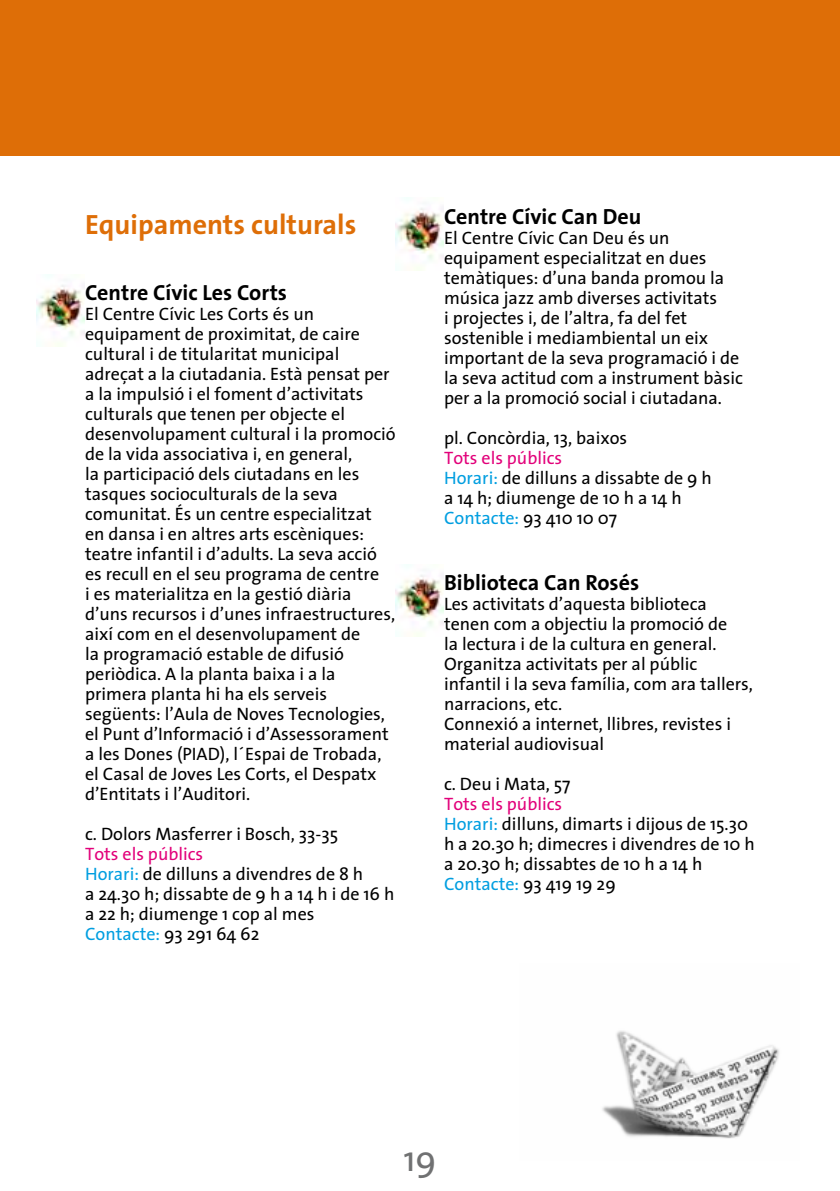
<style>
.page{position:relative;width:840px;height:1191px;background:#fff}
.page>*{position:absolute;margin:0;border:0;box-sizing:border-box;transform-origin:0 0}
.t1{font:36px "The Sans";color:#707172}
.t2{font:700 28px "The Sans";color:#de6e07}
.t3{font:700 22px "The Sans";color:#000}
.t4{font:18px/20px "The Sans";color:#000}
.s1{color:#e2007a}
.s2{color:#009ee0}
</style>
<div class="page">
<div style="left:0;top:0;width:839px;height:156px;background:#de6e07"></div>
<img style="left:602px;top:1031px;width:177px;height:108px">
<img style="left:37px;top:274px;width:48px;height:72px">
<img style="left:395px;top:198px;width:48px;height:72px">
<img style="left:395px;top:564px;width:48px;height:72px">
<h2 class="t2" style="left:85px;top:201px;width:272px">Equipaments culturals</h2>
<p class="t3" style="left:85px;top:274px;width:203px">Centre Cívic Les Corts</p>
<p class="t4" style="left:85px;top:303px;width:312px">El Centre Cívic Les Corts és un equipament de proximitat, de caire cultural i de titularitat municipal adreçat a la ciutadania. Està pensat per a la impulsió i el foment d’activitats culturals que tenen per objecte el desenvolupament cultural i la promoció de la vida associativa i, en general,<br>la participació dels ciutadans en les tasques socioculturals de la seva comunitat. És un centre especialitzat en dansa i en altres arts escèniques: teatre infantil i d’adults. La seva acció es recull en el seu programa de centre<br>i es materialitza en la gestió diària d’uns recursos i d’unes infraestructures, així com en el desenvolupament de<br>la programació estable de difusió periòdica. A la planta baixa i a la primera planta hi ha els serveis següents: l’Aula de Noves Tecnologies, el Punt d’Informació i d’Assessorament a les Dones (PIAD), l´Espai de Trobada, el Casal de Joves Les Corts, el Despatx d’Entitats i l’Auditori.</p>
<p class="t4" style="left:85px;top:823px;width:254px">c. Dolors Masferrer i Bosch, 33-35</p>
<p class="t4" style="left:85px;top:843px;width:310px"><span class="s1">Tots els públics<br></span><span class="s2">Horari:</span> de dilluns a divendres de 8 h<br>a 24.30 h; dissabte de 9 h a 14 h i de 16 h a 22 h; diumenge 1 cop al mes<br><span class="s2">Contacte:</span> 93 291 64 62</p>
<p class="t3" style="left:444px;top:198px;width:198px">Centre Cívic Can Deu</p>
<p class="t4" style="left:444px;top:227px;width:300px">El Centre Cívic Can Deu és un equipament especialitzat en dues temàtiques: d’una banda promou la música jazz amb diverses activitats<br>i projectes i, de l’altra, fa del fet sostenible i mediambiental un eix important de la seva programació i de la seva actitud com a instrument bàsic per a la promoció social i ciutadana.</p>
<p class="t4" style="left:444px;top:427px;width:184px">pl. Concòrdia, 13, baixos</p>
<p class="t4" style="left:444px;top:447px;width:269px"><span class="s1">Tots els públics<br></span><span class="s2">Horari:</span> de dilluns a dissabte de 9 h a 14 h; diumenge de 10 h a 14 h<br><span class="s2">Contacte:</span> 93 410 10 07</p>
<p class="t3" style="left:444px;top:564px;width:196px">Biblioteca Can Rosés</p>
<p class="t4" style="left:444px;top:593px;width:310px">Les activitats d’aquesta biblioteca tenen com a objectiu la promoció de<br>la lectura i de la cultura en general.<br>Organitza activitats per al públic infantil i la seva família, com ara tallers, narracions, etc.<br>Connexió a internet, llibres, revistes i material audiovisual</p>
<p class="t4" style="left:444px;top:773px;width:128px">c. Deu i Mata, 57</p>
<p class="t4" style="left:444px;top:793px;width:312px"><span class="s1">Tots els públics<br></span><span class="s2">Horari:</span> dilluns, dimarts i dijous de 15.30 h a 20.30 h; dimecres i divendres de 10 h a 20.30 h; dissabtes de 10 h a 14 h<br><span class="s2">Contacte:</span> 93 419 19 29</p>
<h1 class="t1" style="left:403px;top:1128px;width:35px">19</h1>
</div>
